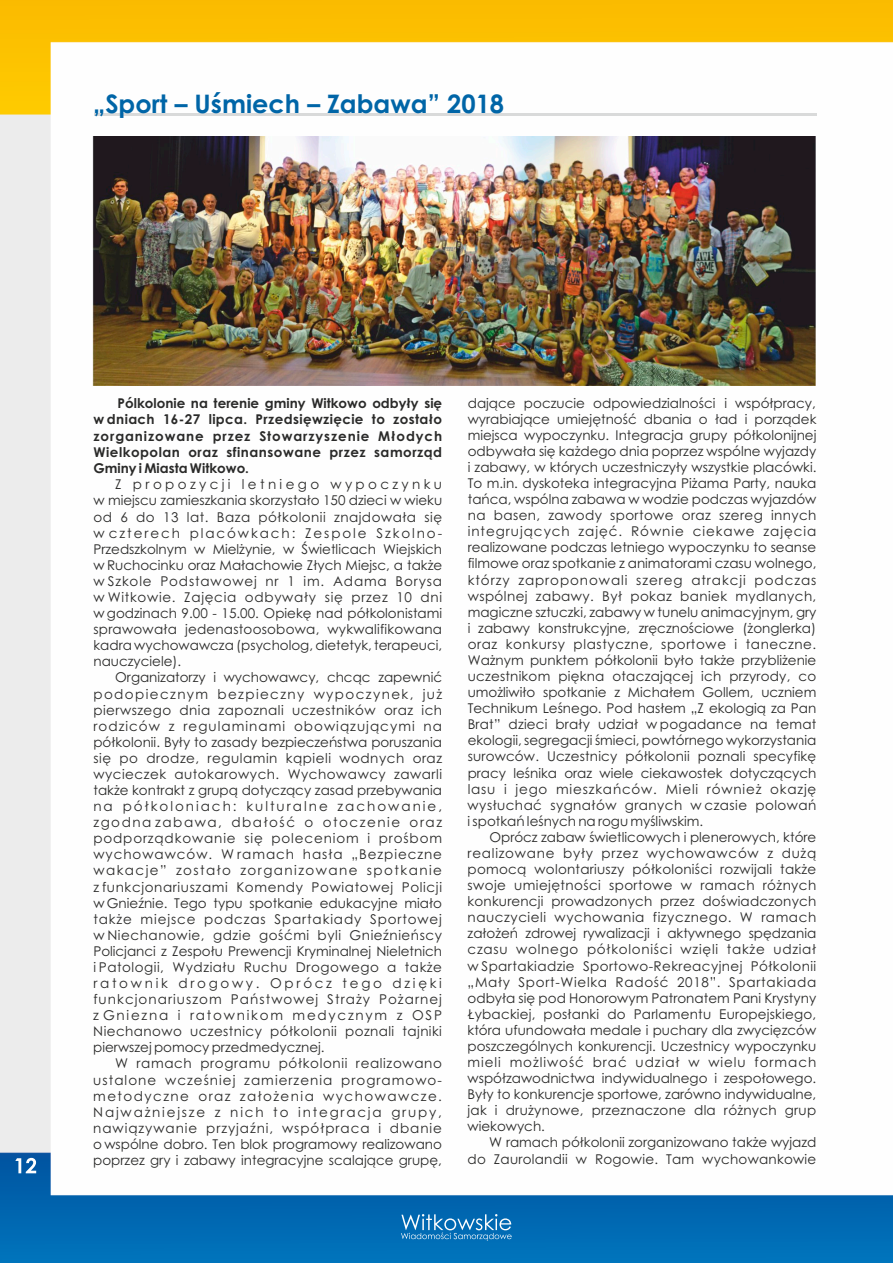
<style>
.page{position:relative;width:893px;height:1263px;background:#fff}
.page>*{position:absolute;margin:0;border:0;box-sizing:border-box;transform-origin:0 0}
.t1{font:700 25.5px "Century Gothic";color:#0065a7}
.t2{font:13.5px/16px "Century Gothic";color:#2a2a29;text-align:justify}
.t3{font:700 13.5px/16.4px "Century Gothic";letter-spacing:.035em;color:#2a2a29;text-align:justify}
</style>
<div class="page">
<img style="left:0;top:0;width:893px;height:1263px">
<svg style="left:401px;top:1214px;width:111px;height:27px;background:#3287c1"></svg>
<svg style="left:15px;top:1158px;width:21px;height:15px"></svg>
<hr style="left:94px;top:114px;width:723px;height:2px;background:#d9dada">
<hr style="left:94px;top:113px;width:722px;height:3px;background:#d9dada">
<img style="left:93px;top:136px;width:723px;height:250px">
<h1 class="t1" style="left:93px;top:93px;width:413px">„Sport – Uśmiech – Zabawa” 2018</h1>
<p class="t3" style="left:94px;top:396px;width:350px;text-indent:24px">Pólkolonie na terenie gminy Witkowo odbyły się w dniach 16-27 lipca. Przedsięwzięcie to zostało zorganizowane przez Stowarzyszenie Młodych Wielkopolan oraz sfinansowane przez samorząd Gminy i Miasta Witkowo.</p>
<p class="t2" style="left:93px;top:478px;width:350px;text-indent:22px">Z propozycji letniego wypoczynku w miejscu zamieszkania skorzystało 150 dzieci w wieku od 6 do 13 lat. Baza półkolonii znajdowała się w czterech placówkach: Zespole Szkolno-Przedszkolnym w Mielżynie, w Świetlicach Wiejskich w Ruchocinku oraz Małachowie Złych Miejsc, a także w Szkole Podstawowej nr 1 im. Adama Borysa w Witkowie. Zajęcia odbywały się przez 10 dni w godzinach 9.00 - 15.00. Opiekę nad półkolonistami sprawowała jedenastoosobowa, wykwalifikowana kadra wychowawcza (psycholog, dietetyk, terapeuci, nauczyciele).</p>
<p class="t2" style="left:93px;top:671px;width:350px;text-indent:22px">Organizatorzy i wychowawcy, chcąc zapewnić podopiecznym bezpieczny wypoczynek, już pierwszego dnia zapoznali uczestników oraz ich rodziców z regulaminami obowiązującymi na półkolonii. Były to zasady bezpieczeństwa poruszania się po drodze, regulamin kąpieli wodnych oraz wycieczek autokarowych. Wychowawcy zawarli także kontrakt z grupą dotyczący zasad przebywania na półkoloniach: kulturalne zachowanie, zgodna zabawa, dbałość o otoczenie oraz podporządkowanie się poleceniom i prośbom wychowawców. W ramach hasła „Bezpieczne wakacje” zostało zorganizowane spotkanie z funkcjonariuszami Komendy Powiatowej Policji w Gnieźnie. Tego typu spotkanie edukacyjne miało także miejsce podczas Spartakiady Sportowej w Niechanowie, gdzie gośćmi byli Gnieźnieńscy Policjanci z Zespołu Prewencji Kryminalnej Nieletnich i Patologii, Wydziału Ruchu Drogowego a także ratownik drogowy. Oprócz tego dzięki funkcjonariuszom Państwowej Straży Pożarnej z Gniezna i ratownikom medycznym z OSP Niechanowo uczestnicy półkolonii poznali tajniki pierwszej pomocy przedmedycznej.</p>
<p class="t2" style="left:93px;top:1057px;width:350px;text-indent:22px">W ramach programu półkolonii realizowano ustalone wcześniej zamierzenia programowo&shy;metodyczne oraz założenia wychowawcze.<br>Najważniejsze z nich to integracja grupy, nawiązywanie przyjaźni, współpraca i dbanie o wspólne dobro. Ten blok programowy realizowano poprzez gry i zabawy integracyjne scalające grupę,</p>
<p class="t2" style="left:468px;top:396px;width:350px">dające poczucie odpowiedzialności i współpracy, wyrabiające umiejętność dbania o ład i porządek miejsca wypoczynku. Integracja grupy półkolonijnej odbywała się każdego dnia poprzez wspólne wyjazdy i zabawy, w których uczestniczyły wszystkie placówki.<br>To m.in. dyskoteka integracyjna Piżama Party, nauka tańca, wspólna zabawa w wodzie podczas wyjazdów na basen, zawody sportowe oraz szereg innych integrujących zajęć. Równie ciekawe zajęcia realizowane podczas letniego wypoczynku to seanse filmowe oraz spotkanie z animatorami czasu wolnego, którzy zaproponowali szereg atrakcji podczas wspólnej zabawy. Był pokaz baniek mydlanych, magiczne sztuczki, zabawy w tunelu animacyjnym, gry i zabawy konstrukcyjne, zręcznościowe (żonglerka) oraz konkursy plastyczne, sportowe i taneczne.<br>Ważnym punktem półkolonii było także przybliżenie uczestnikom piękna otaczającej ich przyrody, co umożliwiło spotkanie z Michałem Gollem, uczniem Technikum Leśnego. Pod hasłem „Z ekologią za Pan Brat” dzieci brały udział w pogadance na temat ekologii, segregacji śmieci, powtórnego wykorzystania surowców. Uczestnicy półkolonii poznali specyfikę pracy leśnika oraz wiele ciekawostek dotyczących lasu i jego mieszkańców. Mieli również okazję wysłuchać sygnałów granych w czasie polowań i spotkań leśnych na rogu myśliwskim.</p>
<p class="t2" style="left:468px;top:830px;width:350px;text-indent:22px">Oprócz zabaw świetlicowych i plenerowych, które realizowane były przez wychowawców z dużą pomocą wolontariuszy półkoloniści rozwijali także swoje umiejętności sportowe w ramach różnych konkurencji prowadzonych przez doświadczonych nauczycieli wychowania fizycznego. W ramach założeń zdrowej rywalizacji i aktywnego spędzania czasu wolnego półkoloniści wzięli także udział w Spartakiadzie Sportowo-Rekreacyjnej Półkolonii „Mały Sport-Wielka Radość 2018”. Spartakiada odbyła się pod Honorowym Patronatem Pani Krystyny Łybackiej, posłanki do Parlamentu Europejskiego, która ufundowała medale i puchary dla zwycięzców poszczególnych konkurencji. Uczestnicy wypoczynku mieli możliwość brać udział w wielu formach współzawodnictwa indywidualnego i zespołowego.<br>Były to konkurencje sportowe, zarówno indywidualne, jak i drużynowe, przeznaczone dla różnych grup wiekowych.</p>
<p class="t2" style="left:468px;top:1136px;width:350px;text-align:right">W ramach półkolonii zorganizowano także wyjazd<br>do Zaurolandii w Rogowie. Tam wychowankowie</p>
</div>
